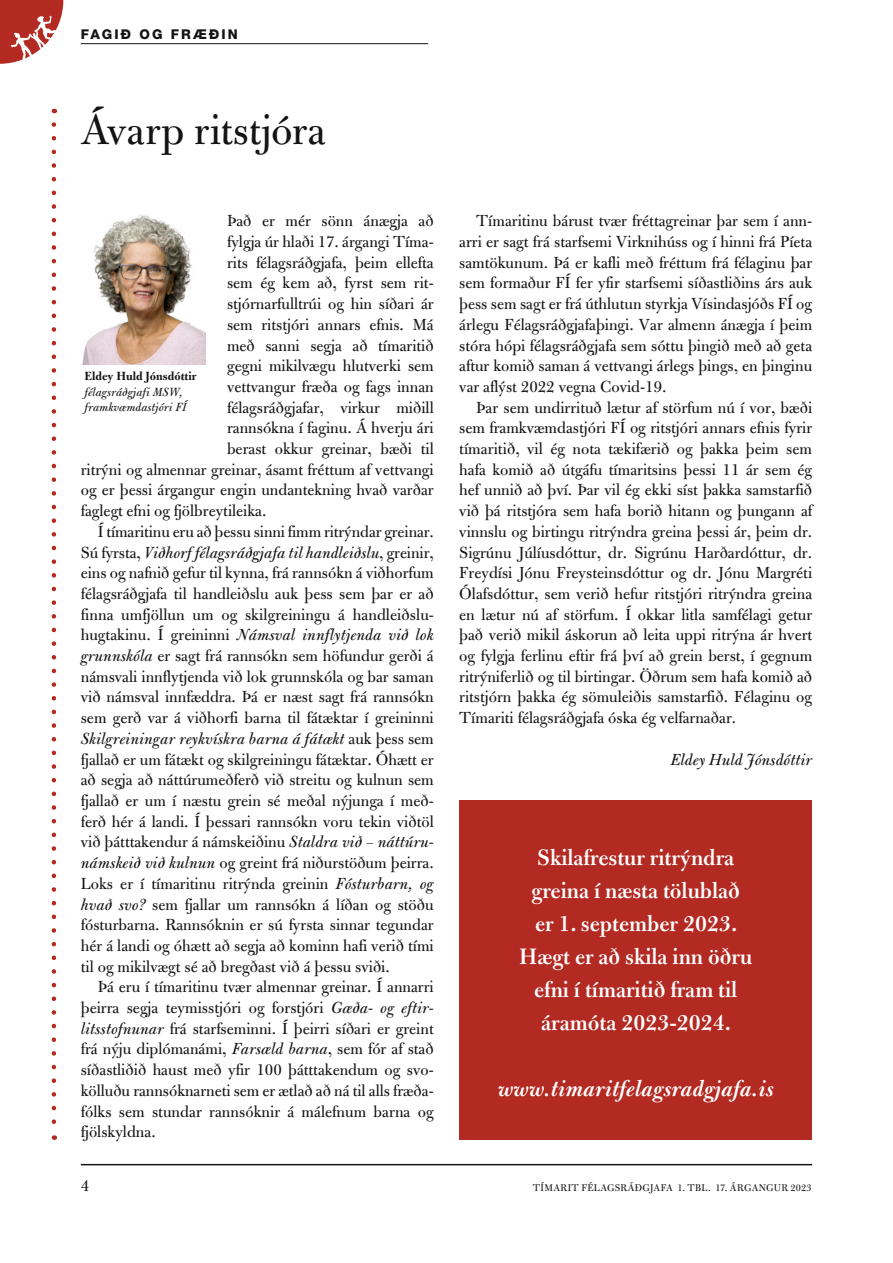
<style>
.page{position:relative;width:893px;height:1263px;background:#fff}
.page>*{position:absolute;margin:0;border:0;box-sizing:border-box;transform-origin:0 0}
.t1{font:45px "Bulmer";letter-spacing:.01em;color:#131413}
.t2{font:600 24px/33px "Bulmer MT Std";color:#fff;text-align:center}
.t3{font:italic 600 24px "Bulmer MT Std";color:#fff}
.t4{font:17.25px/20.7px "Bulmer";color:#131413;text-align:justify}
.t5{font:italic 17.25px "Bulmer";color:#131413}
.t6{font:800 13.5px "Helvetica Neue LT Std";letter-spacing:.155em;color:#131413}
.t7{font:italic 12.75px/15.3px "Bulmer";color:#131413}
.t8{font:700 12.75px "Bulmer";color:#131413}
.t9{font:10.5px "Bulmer";letter-spacing:.03em;color:#131413}
.s1{font-style:normal}
.s2{font-style:italic}
</style>
<div class="page">
<svg style="left:0;top:0;width:64px;height:64px"></svg>
<svg style="left:52px;top:124px;width:4px;height:1016px"></svg>
<hr style="left:81px;top:1164px;width:731px;height:1px;background:#131413">
<hr style="left:81px;top:43px;width:347px;height:1px;background:#131413">
<img style="left:82px;top:214px;width:124px;height:150px">
<div style="left:459px;top:800px;width:353px;height:340px;background:#b32a23"></div>
<p class="t6" style="left:81px;top:26px;width:159px">FAGIÐ OG FRÆÐIN</p>
<h1 class="t1" style="left:81px;top:105px;width:246px">Ávarp ritstjóra</h1>
<p class="t4" style="left:227px;top:211px;width:208px">Það er mér sönn ánægja að</p>
<p class="t4" style="left:227px;top:232px;width:208px">fylgja úr hlaði 17. árgangi Tíma-</p>
<p class="t4" style="left:227px;top:252px;width:208px">rits félagsráðgjafa, þeim ellefta</p>
<p class="t4" style="left:227px;top:273px;width:208px">sem ég kem að, fyrst sem rit-</p>
<p class="t4" style="left:227px;top:294px;width:208px">stjórnarfulltrúi og hin síðari ár</p>
<p class="t4" style="left:227px;top:314px;width:208px">sem ritstjóri annars efnis. Má</p>
<p class="t4" style="left:227px;top:335px;width:208px">með sanni segja að tímaritið</p>
<p class="t4" style="left:227px;top:356px;width:208px">gegni mikilvægu hlutverki sem</p>
<p class="t4" style="left:227px;top:376px;width:208px">vettvangur fræða og fags innan</p>
<p class="t4" style="left:227px;top:397px;width:208px">félagsráðgjafar, virkur miðill</p>
<p class="t4" style="left:227px;top:418px;width:208px">rannsókna í faginu. Á hverju ári</p>
<p class="t4" style="left:227px;top:439px;width:208px">berast okkur greinar, bæði til</p>
<p class="t4" style="left:81px;top:459px;width:354px">ritrýni og almennar greinar, ásamt fréttum af vettvangi</p>
<p class="t4" style="left:81px;top:480px;width:354px">og er þessi árgangur engin undantekning hvað varðar</p>
<p class="t4" style="left:81px;top:501px;width:187px">faglegt efni og fjölbreytileika.</p>
<p class="t4" style="left:98px;top:521px;width:338px">Í tímaritinu eru að þessu sinni fimm ritrýndar greinar.</p>
<p class="t5" style="left:81px;top:542px;width:354px"><span class="s1">Sú fyrsta,</span> Viðhorf félagsráðgjafa til handleiðslu<span class="s1">, greinir,</span></p>
<p class="t4" style="left:81px;top:563px;width:354px">eins og nafnið gefur til kynna, frá rannsókn á viðhorfum</p>
<p class="t4" style="left:81px;top:583px;width:354px">félagsráðgjafa til handleiðslu auk þess sem þar er að</p>
<p class="t4" style="left:81px;top:604px;width:355px">finna umfjöllun um og skilgreiningu á handleiðslu-</p>
<p class="t5" style="left:81px;top:625px;width:354px"><span class="s1">hugtakinu. Í greininni</span> Námsval innflytjenda við lok</p>
<p class="t4" style="left:81px;top:646px;width:354px"><span class="s2">grunnskóla</span> er sagt frá rannsókn sem höfundur gerði á</p>
<p class="t4" style="left:81px;top:666px;width:354px">námsvali innflytjenda við lok grunnskóla og bar saman</p>
<p class="t4" style="left:81px;top:687px;width:354px">við námsval innfæddra. Þá er næst sagt frá rannsókn</p>
<p class="t4" style="left:81px;top:708px;width:354px">sem gerð var á viðhorfi barna til fátæktar í greininni</p>
<p class="t5" style="left:81px;top:728px;width:354px">Skilgreiningar reykvískra barna á fátækt <span class="s1">auk þess sem</span></p>
<p class="t4" style="left:81px;top:749px;width:354px">fjallað er um fátækt og skilgreiningu fátæktar. Óhætt er</p>
<p class="t4" style="left:81px;top:770px;width:354px">að segja að náttúrumeðferð við streitu og kulnun sem</p>
<p class="t4" style="left:81px;top:790px;width:354px">fjallað er um í næstu grein sé meðal nýjunga í með-</p>
<p class="t4" style="left:81px;top:811px;width:354px">ferð hér á landi. Í þessari rannsókn voru tekin viðtöl</p>
<p class="t4" style="left:81px;top:832px;width:354px">við þátttakendur á námskeiðinu <span class="s2">Staldra við – náttúru-</span></p>
<p class="t4" style="left:81px;top:853px;width:354px"><span class="s2">námskeið við kulnun</span> og greint frá niðurstöðum þeirra.</p>
<p class="t4" style="left:81px;top:873px;width:354px">Loks er í tímaritinu ritrýnda greinin <span class="s2">Fósturbarn, og</span></p>
<p class="t4" style="left:81px;top:894px;width:354px"><span class="s2">hvað svo?</span> sem fjallar um rannsókn á líðan og stöðu</p>
<p class="t4" style="left:81px;top:915px;width:354px">fósturbarna. Rannsóknin er sú fyrsta sinnar tegundar</p>
<p class="t4" style="left:81px;top:935px;width:354px">hér á landi og óhætt að segja að kominn hafi verið tími</p>
<p class="t4" style="left:81px;top:956px;width:311px">til og mikilvægt sé að bregðast við á þessu sviði.</p>
<p class="t4" style="left:98px;top:977px;width:337px">Þá eru í tímaritinu tvær almennar greinar. Í annarri</p>
<p class="t4" style="left:81px;top:997px;width:354px">þeirra segja teymisstjóri og forstjóri <span class="s2">Gæða- og eftir-</span></p>
<p class="t4" style="left:81px;top:1018px;width:354px"><span class="s2">litsstofnunar</span> frá starfseminni. Í þeirri síðari er greint</p>
<p class="t4" style="left:81px;top:1039px;width:354px">frá nýju diplómanámi, <span class="s2">Farsæld barna</span>, sem fór af stað</p>
<p class="t4" style="left:81px;top:1060px;width:354px">síðastliðið haust með yfir 100 þátttakendum og svo-</p>
<p class="t4" style="left:81px;top:1080px;width:354px">kölluðu rannsóknarneti sem er ætlað að ná til alls fræða-</p>
<p class="t4" style="left:81px;top:1101px;width:354px">fólks sem stundar rannsóknir á málefnum barna og</p>
<p class="t4" style="left:81px;top:1122px;width:76px">fjölskyldna.</p>
<p class="t8" style="left:85px;top:370px;width:113px">Eldey Huld Jónsdóttir</p>
<p class="t7" style="left:85px;top:384px;width:103px">félagsráðgjafi MSW, framkvæmdastjóri FÍ</p>
<p class="t4" style="left:459px;top:211px;width:354px;text-indent:17px">Tímaritinu bárust tvær fréttagreinar þar sem í ann&shy;arri er sagt frá starfsemi Virknihúss og í hinni frá Píeta samtökunum. Þá er kafli með fréttum frá félaginu þar sem formaður FÍ fer yfir starfsemi síðastliðins árs auk þess sem sagt er frá úthlutun styrkja Vísindasjóðs FÍ og árlegu Félagsráðgjafaþingi. Var almenn ánægja í þeim stóra hópi félagsráðgjafa sem sóttu þingið með að geta aftur komið saman á vettvangi árlegs þings, en þinginu var aflýst 2022 vegna Covid-19.</p>
<p class="t4" style="left:459px;top:397px;width:354px;text-indent:17px">Þar sem undirrituð lætur af störfum nú í vor, bæði sem framkvæmdastjóri FÍ og ritstjóri annars efnis fyrir tímaritið, vil ég nota tækifærið og þakka þeim sem hafa komið að útgáfu tímaritsins þessi 11 ár sem ég hef unnið að því. Þar vil ég ekki síst þakka samstarfið við þá ritstjóra sem hafa borið hitann og þungann af vinnslu og birtingu ritrýndra greina þessi ár, þeim dr.<br>Sigrúnu Júlíusdóttur, dr. Sigrúnu Harðardóttur, dr.<br>Freydísi Jónu Freysteinsdóttur og dr. Jónu Margréti Ólafsdóttur, sem verið hefur ritstjóri ritrýndra greina en lætur nú af störfum. Í okkar litla samfélagi getur það verið mikil áskorun að leita uppi ritrýna ár hvert og fylgja ferlinu eftir frá því að grein berst, í gegnum ritrýniferlið og til birtingar. Öðrum sem hafa komið að ritstjórn þakka ég sömuleiðis samstarfið. Félaginu og Tímariti félagsráðgjafa óska ég velfarnaðar.</p>
<p class="t5" style="left:670px;top:749px;width:143px">Eldey Huld Jónsdóttir</p>
<h2 class="t2" style="left:519px;top:841px;width:235px">Skilafrestur ritrýndra greina í næsta tölublað er 1. september 2023.<br>Hægt er að skila inn öðru efni í tímaritið fram til áramóta 2023-2024.</h2>
<h2 class="t3" style="left:498px;top:1075px;width:277px">www.timaritfelagsradgjafa.is</h2>
<p class="t4" style="left:81px;top:1176px;width:10px">4</p>
<p class="t9" style="left:533px;top:1182px;width:280px">TÍMARIT FÉLAGSRÁÐGJAFA 1. TBL. 17. ÁRGANGUR 2023</p>
</div>
